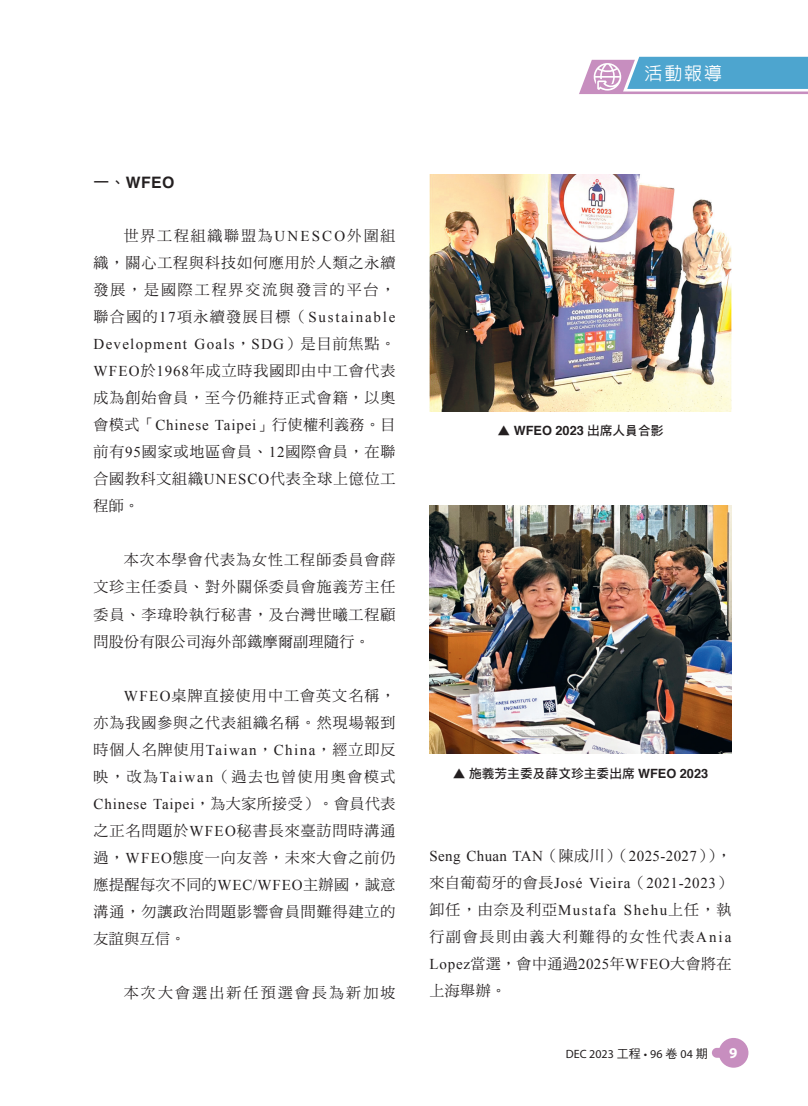
<style>
.page{position:relative;width:808px;height:1106px;background:#fff}
.page>*{position:absolute;margin:0;border:0;box-sizing:border-box;transform-origin:0 0}
.t1{font:500 18px "AR Hei B5";color:#fff}
.t2{font:700 15.75px "Helvetica";color:#231f20}
.t3{font:15px/27px "DF Ming Std W5";letter-spacing:.065em;color:#231f20;text-align:justify}
.t4{font:15px/27px "Times New Roman";letter-spacing:.025em;color:#231f20}
.t5{font:15px/27px "Times New Roman";letter-spacing:.085em;color:#231f20}
.t6{font:15px "Times New Roman";letter-spacing:.055em;color:#231f20}
.t7{font:15px/27px "DF Ming Std W5";letter-spacing:.11em;color:#231f20}
.t8{font:15px "DF Ming Std W5";letter-spacing:.14em;color:#231f20}
.t9{font:700 15px "Myriad Pro";color:#fff}
.t10{font:12.75px "DF Hei Std W7";color:#231f20}
.t11{font:700 12.75px "Helvetica";color:#231f20}
.t12{font:12px "Myriad Pro";color:#231f20}
.s1{font-family:"DF Hei Std W7";font-weight:400}
.s2{font-family:"Times New Roman"}
.s3{font-family:"DF Ming Std W5"}
.s4{font-family:"Helvetica";font-weight:700}
.s5{font-family:"DF Hei Std W5"}
</style>
<div class="page">
<div style="left:719px;top:1037px;width:29px;height:30px;background:#c78ebf;border-radius:50%"></div>
<div style="left:712px;top:1047px;width:26px;height:10px;background:#c78ebf;border-radius:5px"></div>
<svg style="left:579px;top:57px;width:229px;height:37px;background:#7eadd2"></svg>
<img style="left:429px;top:174px;width:303px;height:237px">
<img style="left:429px;top:506px;width:303px;height:248px">
<p class="t1" style="left:645px;top:64px;width:79px">活動報導</p>
<p class="t2" style="left:94px;top:172px;width:82px"><span class="s1">一、</span>WFEO</p>
<p class="t3" style="left:94px;top:222px;width:303px;text-indent:30px">世界工程組織聯盟為<span class="s2">UNESCO</span>外圍組織，關心工程與科技如何應用於人類之永續發展，是國際工程界交流與發言的平台，</p>
<p class="t5" style="left:94px;top:303px;width:303px"><span class="s3">聯合國的</span>17<span class="s3">項永續發展目標（</span>Sustainable<br>Development Goals<span class="s3">，</span>SDG<span class="s3">）是目前焦點。</span></p>
<p class="t3" style="left:94px;top:357px;width:303px"><span class="s2">WFEO</span>於<span class="s2">1968</span>年成立時我國即由中工會代表成為創始會員，至今仍維持正式會籍，以奧會模式「<span class="s2">Chinese Taipei</span>」行使權利義務。目前有<span class="s2">95</span>國家或地區會員、<span class="s2">12</span>國際會員，在聯合國教科文組織<span class="s2">UNESCO</span>代表全球上億位工程師。</p>
<p class="t3" style="left:94px;top:546px;width:303px;text-indent:30px">本次本學會代表為女性工程師委員會薛文珍主任委員、對外關係委員會施義芳主任委員、李瑋聆執行秘書，及台灣世曦工程顧問股份有限公司海外部鐵摩爾副理隨行。</p>
<p class="t3" style="left:94px;top:681px;width:303px;text-indent:30px"><span class="s2">WFEO</span>桌牌直接使用中工會英文名稱，亦為我國參與之代表組織名稱。然現場報到時個人名牌使用<span class="s2">Taiwan</span>，<span class="s2">China</span>，經立即反映，改為<span class="s2">Taiwan</span>（過去也曾使用奧會模式</p>
<p class="t6" style="left:94px;top:793px;width:303px">Chinese Taipei<span class="s3">，為大家所接受）。會員代表</span></p>
<p class="t3" style="left:94px;top:816px;width:303px">之正名問題於<span class="s2">WFEO</span>秘書長來臺訪問時溝通過，<span class="s2">WFEO</span>態度一向友善，未來大會之前仍應提醒每次不同的<span class="s2">WEC/WFEO</span>主辦國，誠意溝通，勿讓政治問題影響會員間難得建立的友誼與互信。</p>
<p class="t8" style="left:124px;top:984px;width:273px">本次大會選出新任預選會長為新加坡</p>
<p class="t11" style="left:497px;top:422px;width:168px"><span class="s1">▲</span> WFEO 2023 <span class="s1">出席人員合影</span></p>
<p class="t10" style="left:453px;top:766px;width:257px">▲ 施義芳主委及薛文珍主委出席 <span class="s4">WFEO 2023</span></p>
<p class="t4" style="left:429px;top:842px;width:303px">Seng Chuan TAN<span class="s3">（陳成川）（</span>2025-2027<span class="s3">）），來自葡萄牙的會長</span>José Vieira<span class="s3">（</span>2021-2023<span class="s3">）</span></p>
<p class="t7" style="left:429px;top:896px;width:303px">卸任，由奈及利亞<span class="s2">Mustafa Shehu</span>上任，執行副會長則由義大利難得的女性代表<span class="s2">Ania</span></p>
<p class="t6" style="left:429px;top:954px;width:303px">Lopez<span class="s3">當選，會中通過</span>2025<span class="s3">年</span>WFEO<span class="s3">大會將在</span></p>
<p class="t3" style="left:429px;top:977px;width:78px">上海舉辦。</p>
<p class="t12" style="left:566px;top:1046px;width:144px">DEC 2023 <span class="s5">工程</span> • 96 <span class="s5">卷</span> 04 <span class="s5">期</span></p>
<p class="t9" style="left:729px;top:1043px;width:10px">9</p>
</div>
